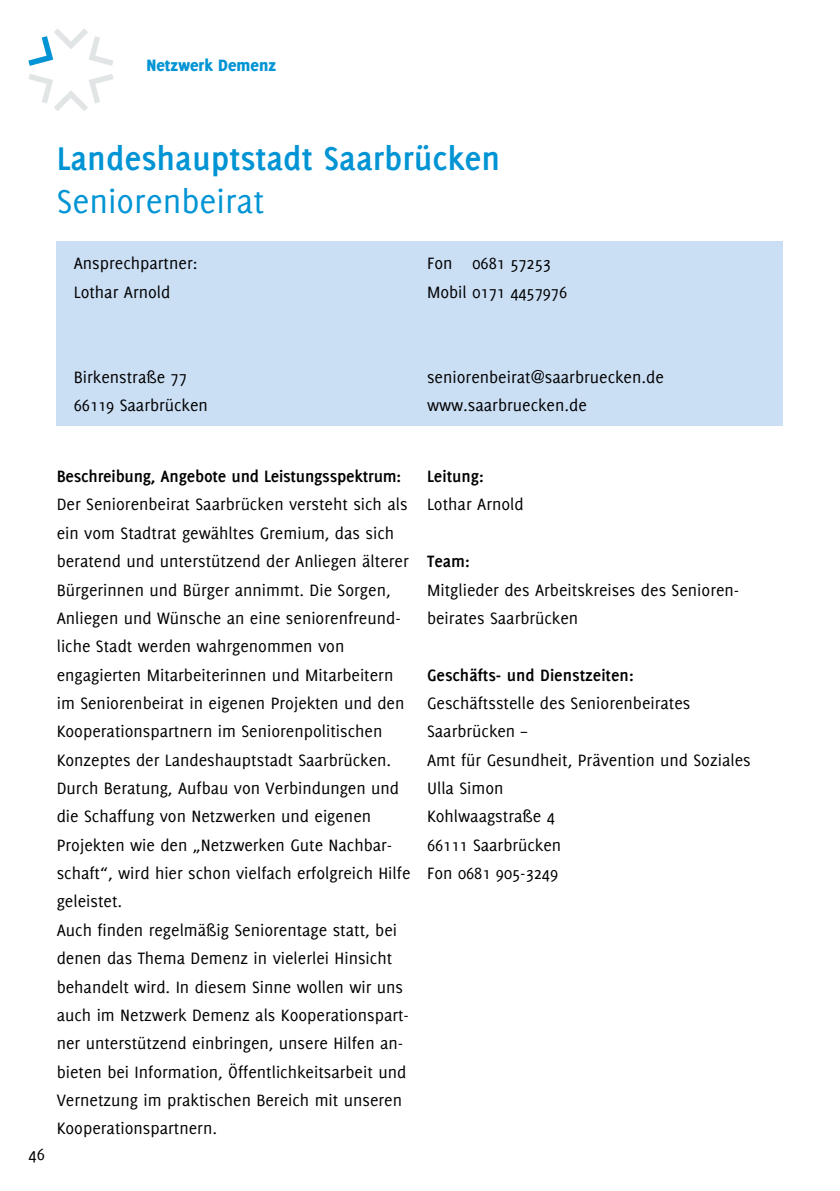
<style>
.page{position:relative;width:840px;height:1191px;background:#fff}
.page>*{position:absolute;margin:0;border:0;box-sizing:border-box;transform-origin:0 0}
.Headline_18_pt_Ressortfarbe{font:700 36px/42.6px "Delicious";color:#0094d4}
.Fließtext_9_pt_normal_schwarz{font:18px/28.4px "Delicious";color:#000}
.Fließtext_9pt_fett_schwarz{font:18px/28.4px "Delicious";color:#000}
.Fließtext_9pt_fett_schwarz-2{font:700 18px "Delicious";color:#000}
.t1{font:800 18px "Delicious";color:#0094d4}
.s1{font-weight:400}
.s2{font-weight:700}
</style>
<div class="page">
<svg style="left:28px;top:28px;width:85px;height:38px"></svg>
<svg style="left:28px;top:74px;width:85px;height:37px"></svg>
<div style="left:57px;top:241px;width:725px;height:184px;background:#cadef4"></div>
<p class="t1" style="left:146px;top:54px;width:131px">Netzwerk Demenz</p>
<p class="Headline_18_pt_Ressortfarbe" style="left:57px;top:137px;width:444px">Landeshauptstadt Saarbrücken<br><span class="s1">Seniorenbeirat</span></p>
<p class="Fließtext_9_pt_normal_schwarz" style="left:74px;top:249px;width:125px">Ansprechpartner:</p>
<p class="Fließtext_9_pt_normal_schwarz" style="left:74px;top:277px;width:98px">Lothar Arnold</p>
<p class="Fließtext_9_pt_normal_schwarz" style="left:427px;top:249px;width:125px">Fon 0681 57253</p>
<p class="Fließtext_9_pt_normal_schwarz" style="left:427px;top:277px;width:141px">Mobil 0171 4457976</p>
<p class="Fließtext_9_pt_normal_schwarz" style="left:74px;top:362px;width:114px">Birkenstraße 77</p>
<p class="Fließtext_9_pt_normal_schwarz" style="left:74px;top:391px;width:136px">66119 Saarbrücken</p>
<p class="Fließtext_9_pt_normal_schwarz" style="left:427px;top:362px;width:238px">seniorenbeirat@saarbruecken.de</p>
<p class="Fließtext_9_pt_normal_schwarz" style="left:427px;top:391px;width:161px">www.saarbruecken.de</p>
<p class="Fließtext_9pt_fett_schwarz" style="left:28px;top:1139px;width:18px">46</p>
<p class="Fließtext_9pt_fett_schwarz" style="left:57px;top:462px;width:353px"><span class="s2">Beschreibung, Angebote und Leistungsspektrum:<br></span>Der Seniorenbeirat Saarbrücken versteht sich als ein vom Stadtrat gewähltes Gremium, das sich beratend und unterstützend der Anliegen älterer Bürgerinnen und Bürger annimmt. Die Sorgen, Anliegen und Wünsche an eine seniorenfreund&shy;liche Stadt werden wahrgenommen von engagierten Mitarbeiterinnen und Mitarbeitern im Seniorenbeirat in eigenen Projekten und den Kooperationspartnern im Seniorenpolitischen Konzeptes der Landeshauptstadt Saarbrücken.</p>
<p class="Fließtext_9_pt_normal_schwarz" style="left:57px;top:773px;width:355px">Durch Beratung, Aufbau von Verbindungen und die Schaffung von Netzwerken und eigenen Projekten wie den „Netzwerken Gute Nachbar&shy;schaft“, wird hier schon vielfach erfolgreich Hilfe geleistet.</p>
<p class="Fließtext_9_pt_normal_schwarz" style="left:57px;top:915px;width:353px">Auch finden regelmäßig Seniorentage statt, bei denen das Thema Demenz in vielerlei Hinsicht behandelt wird. In diesem Sinne wollen wir uns auch im Netzwerk Demenz als Kooperationspart&shy;ner unterstützend einbringen, unsere Hilfen an&shy;bieten bei Information, Öffentlichkeitsarbeit und Vernetzung im praktischen Bereich mit unseren Kooperationspartnern.</p>
<p class="Fließtext_9pt_fett_schwarz-2" style="left:427px;top:466px;width:58px">Leitung:</p>
<p class="Fließtext_9_pt_normal_schwarz" style="left:427px;top:490px;width:98px">Lothar Arnold</p>
<p class="Fließtext_9pt_fett_schwarz-2" style="left:427px;top:551px;width:44px">Team:</p>
<p class="Fließtext_9_pt_normal_schwarz" style="left:427px;top:575px;width:313px">Mitglieder des Arbeitskreises des Senioren&shy;beirates Saarbrücken</p>
<p class="Fließtext_9pt_fett_schwarz-2" style="left:427px;top:664px;width:208px">Geschäfts- und Dienstzeiten:</p>
<p class="Fließtext_9_pt_normal_schwarz" style="left:427px;top:688px;width:325px">Geschäftsstelle des Seniorenbeirates<br>Saarbrücken –<br>Amt für Gesundheit, Prävention und Soziales</p>
<p class="Fließtext_9_pt_normal_schwarz" style="left:427px;top:773px;width:78px">Ulla Simon</p>
<p class="Fließtext_9_pt_normal_schwarz" style="left:427px;top:802px;width:129px">Kohlwaagstraße 4</p>
<p class="Fließtext_9_pt_normal_schwarz" style="left:427px;top:830px;width:136px">66111 Saarbrücken</p>
<p class="Fließtext_9_pt_normal_schwarz" style="left:427px;top:858px;width:132px">Fon 0681 905-3249</p>
</div>
